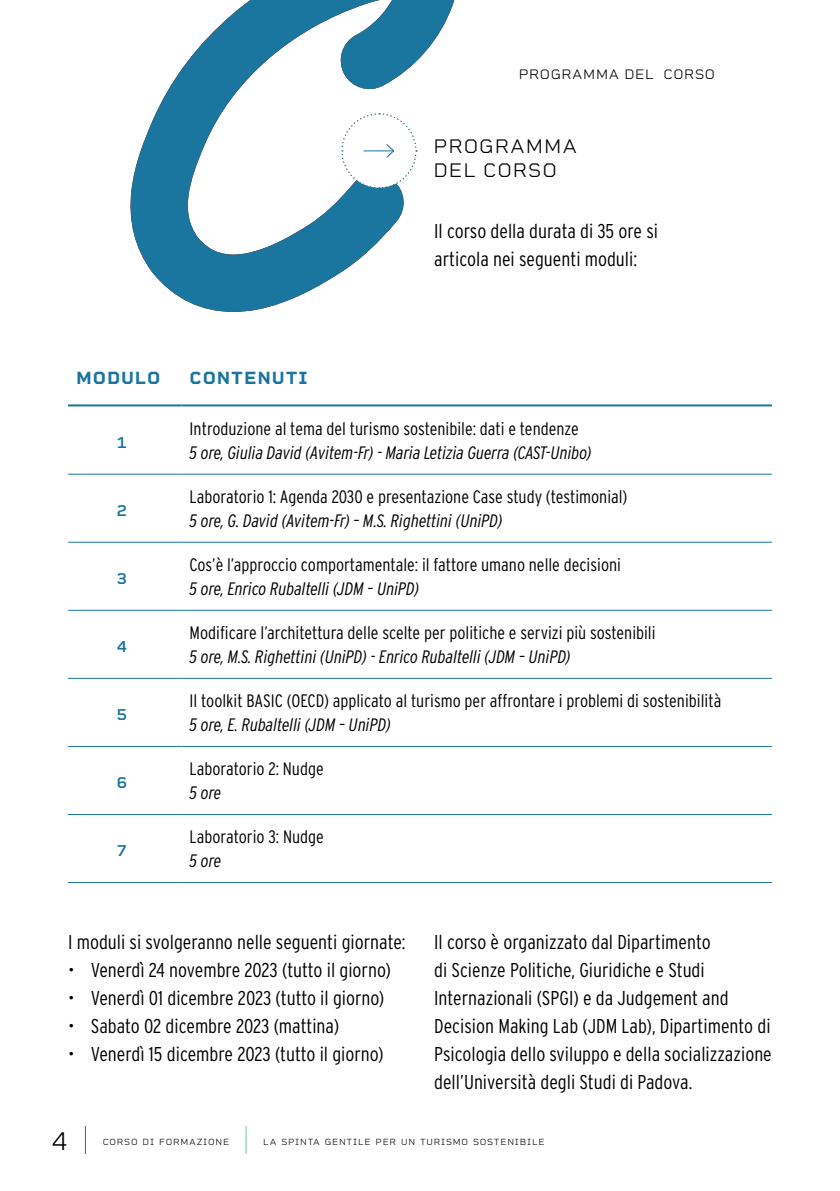
<style>
.page{position:relative;width:840px;height:1191px;background:#fff}
.page>*{position:absolute;margin:0;border:0;box-sizing:border-box;transform-origin:0 0}
.t1{font:300 26px "Rigid Square";color:#000}
.t2{font:300 20px/28px "Interstate Condensed";color:#000}
.t3{font:300 20px/24px "Rigid Square";letter-spacing:.05em;color:#000}
.t4{font:300 18px "Interstate Condensed";color:#000}
.t5{font:italic 300 18px "Interstate Condensed";color:#000}
.t6{font:700 18px "Rigid Square";letter-spacing:.05em;color:#1a759f}
.t7{font:600 16px "Rigid Square";color:#1a759f;scale:1.05 1}
.t8{font:300 14px "Rigid Square";letter-spacing:.05em;color:#000}
.t9{font:300 9.2px "Rigid Square";letter-spacing:.085em;color:#000}
</style>
<div class="page">
<svg style="left:130px;top:0;width:325px;height:312px"></svg>
<svg style="left:340px;top:113px;width:77px;height:76px"></svg>
<hr style="left:68px;top:404px;width:113px;height:2px;background:#1a759f">
<hr style="left:181px;top:404px;width:590px;height:2px;background:#1a759f">
<hr style="left:68px;top:474px;width:113px;height:1px;background:#1a759f">
<hr style="left:181px;top:474px;width:590px;height:1px;background:#1a759f">
<hr style="left:68px;top:542px;width:113px;height:1px;background:#1a759f">
<hr style="left:181px;top:542px;width:590px;height:1px;background:#1a759f">
<hr style="left:68px;top:610px;width:113px;height:1px;background:#1a759f">
<hr style="left:181px;top:610px;width:590px;height:1px;background:#1a759f">
<hr style="left:68px;top:678px;width:113px;height:1px;background:#1a759f">
<hr style="left:181px;top:678px;width:590px;height:1px;background:#1a759f">
<hr style="left:68px;top:746px;width:113px;height:1px;background:#1a759f">
<hr style="left:181px;top:746px;width:590px;height:1px;background:#1a759f">
<hr style="left:68px;top:814px;width:113px;height:1px;background:#1a759f">
<hr style="left:181px;top:814px;width:590px;height:1px;background:#1a759f">
<hr style="left:68px;top:882px;width:113px;height:1px;background:#1a759f">
<hr style="left:181px;top:882px;width:590px;height:1px;background:#1a759f">
<svg style="left:85px;top:1125px;width:1px;height:29px"></svg>
<svg style="left:245px;top:1126px;width:1px;height:28px"></svg>
<p class="t8" style="left:518px;top:65px;width:198px">PROGRAMMA DEL CORSO</p>
<p class="t3" style="left:433px;top:133px;width:145px">PROGRAMMA<br>DEL CORSO</p>
<p class="t6" style="left:76px;top:366px;width:86px">MODULO</p>
<p class="t6" style="left:189px;top:366px;width:120px">CONTENUTI</p>
<p class="t2" style="left:434px;top:217px;width:225px">Il corso della durata di 35 ore si articola nei seguenti moduli:</p>
<p class="t7" style="left:116px;top:432px;width:12px">1</p>
<p class="t7" style="left:116px;top:500px;width:12px">2</p>
<p class="t7" style="left:116px;top:568px;width:12px">3</p>
<p class="t7" style="left:116px;top:636px;width:12px">4</p>
<p class="t7" style="left:116px;top:704px;width:12px">5</p>
<p class="t7" style="left:116px;top:772px;width:12px">6</p>
<p class="t7" style="left:116px;top:841px;width:12px">7</p>
<p class="t4" style="left:189px;top:418px;width:390px">Introduzione al tema del turismo sostenibile: dati e tendenze</p>
<p class="t5" style="left:189px;top:442px;width:403px">5 ore, Giulia David (Avitem-Fr) - Maria Letizia Guerra (CAST-Unibo)</p>
<p class="t4" style="left:189px;top:486px;width:439px">Laboratorio 1: Agenda 2030 e presentazione Case study (testimonial)</p>
<p class="t5" style="left:189px;top:510px;width:314px">5 ore, G. David (Avitem-Fr) – M.S. Righettini (UniPD)</p>
<p class="t4" style="left:189px;top:554px;width:432px">Cos’è l’approccio comportamentale: il fattore umano nelle decisioni</p>
<p class="t5" style="left:189px;top:578px;width:231px">5 ore, Enrico Rubaltelli (JDM – UniPD)</p>
<p class="t4" style="left:189px;top:622px;width:467px">Modificare l’architettura delle scelte per politiche e servizi più sostenibili</p>
<p class="t5" style="left:189px;top:646px;width:382px">5 ore, M.S. Righettini (UniPD) - Enrico Rubaltelli (JDM – UniPD)</p>
<p class="t4" style="left:189px;top:690px;width:533px">Il toolkit BASIC (OECD) applicato al turismo per affrontare i problemi di sostenibilità</p>
<p class="t5" style="left:189px;top:714px;width:203px">5 ore, E. Rubaltelli (JDM – UniPD)</p>
<p class="t4" style="left:189px;top:758px;width:135px">Laboratorio 2: Nudge</p>
<p class="t5" style="left:189px;top:782px;width:33px">5 ore</p>
<p class="t4" style="left:189px;top:826px;width:136px">Laboratorio 3: Nudge</p>
<p class="t5" style="left:189px;top:850px;width:33px">5 ore</p>
<p class="t2" style="left:68px;top:927px;width:339px">I moduli si svolgeranno nelle seguenti giornate:</p>
<p class="t2" style="left:68px;top:955px;width:324px">• Venerdì 24 novembre 2023 (tutto il giorno)</p>
<p class="t2" style="left:68px;top:983px;width:317px">• Venerdì 01 dicembre 2023 (tutto il giorno)</p>
<p class="t2" style="left:68px;top:1011px;width:272px">• Sabato 02 dicembre 2023 (mattina)</p>
<p class="t2" style="left:68px;top:1039px;width:317px">• Venerdì 15 dicembre 2023 (tutto il giorno)</p>
<p class="t2" style="left:434px;top:927px;width:339px">Il corso è organizzato dal Dipartimento<br>di Scienze Politiche, Giuridiche e Studi Internazionali (SPGI) e da Judgement and Decision Making Lab (JDM Lab), Dipartimento di Psicologia dello sviluppo e della socializzazione dell’Università degli Studi di Padova.</p>
<h1 class="t1" style="left:51px;top:1125px;width:18px">4</h1>
<p class="t9" style="left:103px;top:1136px;width:128px">CORSO DI FORMAZIONE</p>
<p class="t9" style="left:263px;top:1136px;width:282px">LA SPINTA GENTILE PER UN TURISMO SOSTENIBILE</p>
</div>
